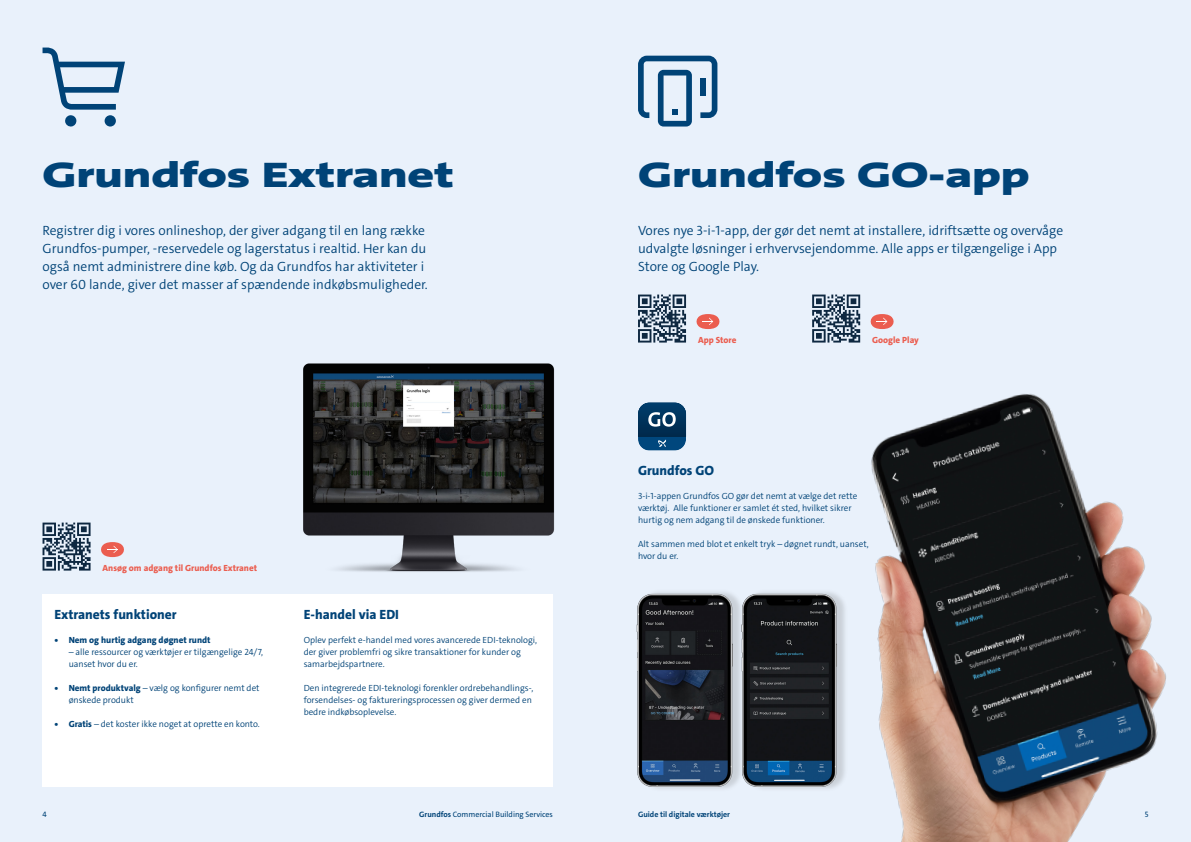
<style>
.page{position:relative;width:1191px;height:842px;background:#e9f1fb}
.page>*{position:absolute;margin:0;border:0;box-sizing:border-box;transform-origin:0 0}
.t1{font:900 36px "Grundfos The Sans Extd";color:#004377}
.t2{font:300 13.5px/18px "Grundfos The Sans";color:#004377}
.t3{font:800 13.5px "Grundfos The Sans";color:#004377}
.t4{font:300 9px/12px "Grundfos The Sans";color:#004377}
.t5{font:800 9px "Grundfos The Sans";color:#eb5d4f}
.t6{font:800 9px "Grundfos The Sans";color:#004377}
.t7{font:7.9px "Grundfos The Sans";color:#004377}
.t8{font:700 7.9px "Grundfos The Sans";color:#004377}
.s1{font-weight:800}
.s2{font-weight:700}
</style>
<div class="page">
<img style="left:636px;top:592px;width:76px;height:197px">
<img style="left:712px;top:592px;width:100px;height:197px">
<img style="left:812px;top:394px;width:354px;height:448px">
<svg style="left:43px;top:47px;width:82px;height:80px"></svg>
<div style="left:105px;top:115px;width:11px;height:12px;background:#004377;border-radius:50%"></div>
<svg style="left:638px;top:295px;width:48px;height:48px"></svg>
<svg style="left:812px;top:295px;width:48px;height:48px"></svg>
<svg style="left:696px;top:314px;width:24px;height:15px"></svg>
<svg style="left:870px;top:314px;width:24px;height:15px"></svg>
<svg style="left:638px;top:56px;width:79px;height:71px"></svg>
<svg style="left:638px;top:403px;width:48px;height:48px;background:#23547a"></svg>
<div style="left:43px;top:595px;width:510px;height:192px;background:#fff"></div>
<img style="left:274px;top:363px;width:281px;height:232px">
<svg style="left:43px;top:523px;width:48px;height:48px"></svg>
<svg style="left:101px;top:542px;width:23px;height:15px"></svg>
<h1 class="t1" style="left:43px;top:151px;width:413px">Grundfos Extranet</h1>
<p class="t2" style="left:43px;top:221px;width:387px">Registrer dig i vores onlineshop, der giver adgang til en lang række Grundfos-pumper, -reservedele og lagerstatus i realtid. Her kan du også nemt administrere dine køb. Og da Grundfos har aktiviteter i over 60 lande, giver det masser af spændende indkøbsmuligheder.</p>
<p class="t5" style="left:103px;top:562px;width:156px">Ansøg om adgang til Grundfos Extranet</p>
<h2 class="t3" style="left:55px;top:605px;width:124px">Extranets funktioner</h2>
<p class="t6" style="left:55px;top:634px;width:157px">• Nem og hurtig adgang døgnet rundt</p>
<p class="t4" style="left:69px;top:646px;width:196px">– alle ressourcer og værktøjer er tilgængelige 24/7, uanset hvor du er.</p>
<p class="t4" style="left:69px;top:682px;width:192px;text-indent:-14px"><span class="s1">• Nemt produktvalg</span> – vælg og konfigurer nemt det ønskede produkt</p>
<p class="t4" style="left:55px;top:718px;width:207px"><span class="s1">• Gratis</span> – det koster ikke noget at oprette en konto.</p>
<h2 class="t3" style="left:304px;top:605px;width:97px">E-handel via EDI</h2>
<p class="t4" style="left:304px;top:634px;width:235px">Oplev perfekt e-handel med vores avancerede EDI-teknologi, der giver problemfri og sikre transaktioner for kunder og samarbejdspartnere.</p>
<p class="t4" style="left:304px;top:682px;width:231px">Den integrerede EDI-teknologi forenkler ordrebehandlings-, forsendelses- og faktureringsprocessen og giver dermed en bedre indkøbsoplevelse.</p>
<h1 class="t1" style="left:638px;top:151px;width:393px">Grundfos GO-app</h1>
<h2 class="t2" style="left:638px;top:221px;width:427px">Vores nye 3-i-1-app, der gør det nemt at installere, idriftsætte og overvåge udvalgte løsninger i erhvervsejendomme. Alle apps er tilgængelige i App<br>Store og Google Play.</h2>
<p class="t5" style="left:698px;top:334px;width:40px">App Store</p>
<p class="t5" style="left:872px;top:334px;width:48px">Google Play</p>
<h2 class="t3" style="left:638px;top:461px;width:78px">Grundfos GO</h2>
<p class="t4" style="left:638px;top:490px;width:221px">3-i-1-appen Grundfos GO gør det nemt at vælge det rette værktøj. Alle funktioner er samlet ét sted, hvilket sikrer hurtig og nem adgang til de ønskede funktioner.</p>
<p class="t4" style="left:638px;top:538px;width:232px">Alt sammen med blot et enkelt tryk – døgnet rundt, uanset, hvor du er.</p>
<p class="t7" style="left:43px;top:809px;width:6px">4</p>
<p class="t7" style="left:419px;top:809px;width:135px"><span class="s2">Grundfos</span> Commercial Building Services</p>
<p class="t8" style="left:638px;top:809px;width:93px">Guide til digitale værktøjer</p>
<p class="t7" style="left:1144px;top:809px;width:5px">5</p>
</div>
